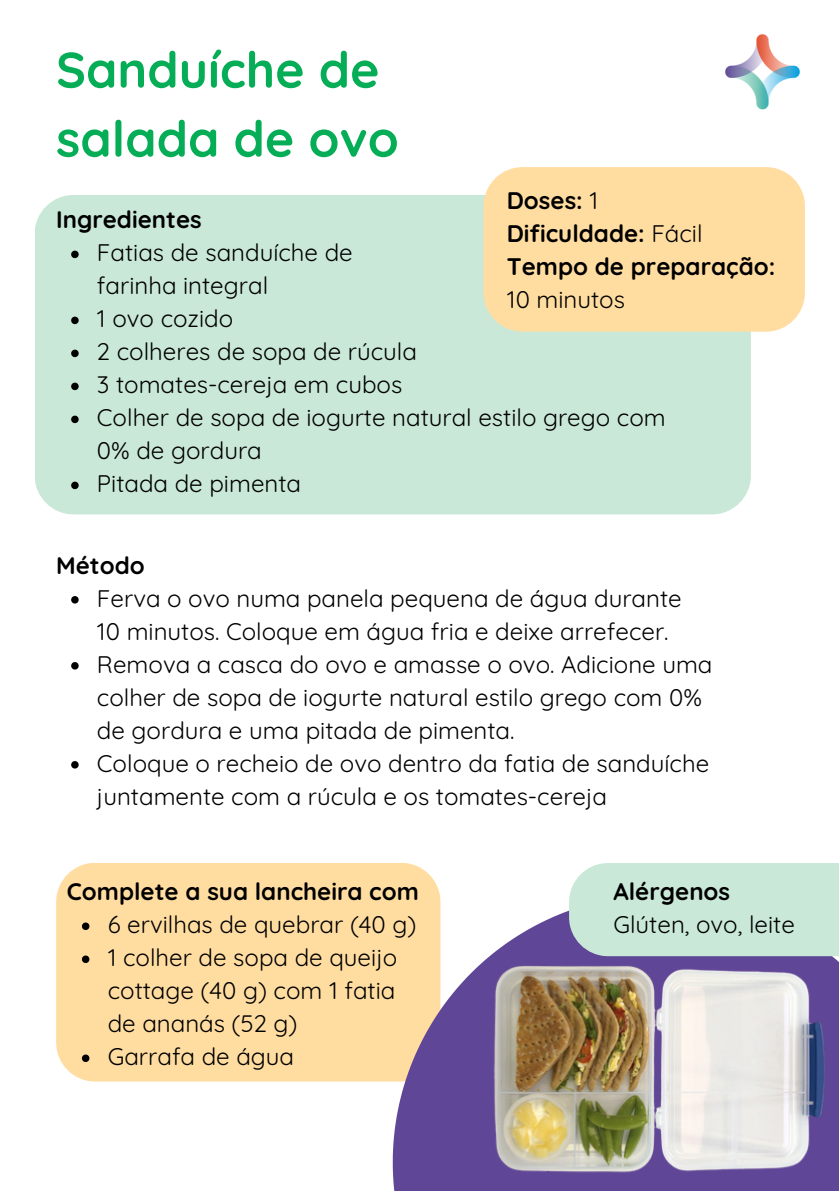
<style>
.page{position:relative;width:839px;height:1191px;background:#fff}
.page>*{position:absolute;margin:0;border:0;box-sizing:border-box;transform-origin:0 0}
.t1{font:700 50px/69px "Quicksand";color:#06ad57}
.t2{font:24px/33px "Quicksand";color:#000}
.t3{font:700 24px/33px "Quicksand";color:#000}
.s1{font-weight:400}
</style>
<div class="page">
<div style="left:35px;top:195px;width:715px;height:319px;background:#c9e8d8;border-radius:39px"></div>
<div style="left:483px;top:167px;width:321px;height:165px;background:#ffdda1;border-radius:39px"></div>
<img style="left:725px;top:34px;width:75px;height:76px">
<div style="left:56px;top:863px;width:384px;height:219px;background:#ffdda1;border-radius:39px"></div>
<svg style="left:82px;top:923px;width:7px;height:7px"></svg>
<svg style="left:82px;top:956px;width:7px;height:7px"></svg>
<svg style="left:82px;top:1055px;width:7px;height:7px"></svg>
<svg style="left:393px;top:894px;width:445px;height:297px"></svg>
<div style="left:569px;top:863px;width:269px;height:93px;background:#c9e8d8"></div>
<img style="left:468px;top:956px;width:367px;height:235px">
<svg style="left:71px;top:251px;width:8px;height:7px"></svg>
<svg style="left:71px;top:317px;width:8px;height:7px"></svg>
<svg style="left:71px;top:350px;width:8px;height:7px"></svg>
<svg style="left:71px;top:383px;width:8px;height:7px"></svg>
<svg style="left:71px;top:416px;width:8px;height:7px"></svg>
<svg style="left:71px;top:482px;width:8px;height:7px"></svg>
<svg style="left:71px;top:596px;width:8px;height:8px"></svg>
<svg style="left:71px;top:662px;width:8px;height:8px"></svg>
<svg style="left:71px;top:761px;width:8px;height:8px"></svg>
<p class="t1" style="left:56px;top:34px;width:344px">Sanduíche de salada de ovo</p>
<p class="t3" style="left:506px;top:183px;width:93px">Doses: <span class="s1">1</span></p>
<h1 class="t3" style="left:506px;top:216px;width:197px">Dificuldade: <span class="s1">Fácil</span></h1>
<p class="t3" style="left:506px;top:249px;width:270px">Tempo de preparação:<br><span class="s1">10 minutos</span></p>
<h2 class="t3" style="left:56px;top:203px;width:147px">Ingredientes</h2>
<p class="t2" style="left:97px;top:236px;width:257px">Fatias de sanduíche de farinha integral</p>
<p class="t2" style="left:97px;top:302px;width:138px">1 ovo cozido</p>
<p class="t2" style="left:97px;top:335px;width:321px">2 colheres de sopa de rúcula</p>
<h2 class="t2" style="left:97px;top:368px;width:307px">3 tomates-cereja em cubos</h2>
<p class="t2" style="left:97px;top:401px;width:570px">Colher de sopa de iogurte natural estilo grego com<br>0% de gordura</p>
<p class="t2" style="left:97px;top:467px;width:206px">Pitada de pimenta</p>
<p class="t3" style="left:56px;top:548px;width:90px">Método</p>
<p class="t2" style="left:97px;top:581px;width:586px">Ferva o ovo numa panela pequena de água durante<br>10 minutos. Coloque em água fria e deixe arrefecer.</p>
<p class="t2" style="left:97px;top:647px;width:617px">Remova a casca do ovo e amasse o ovo. Adicione uma colher de sopa de iogurte natural estilo grego com 0% de gordura e uma pitada de pimenta.</p>
<p class="t2" style="left:97px;top:746px;width:613px">Coloque o recheio de ovo dentro da fatia de sanduíche juntamente com a rúcula e os tomates-cereja</p>
<p class="t3" style="left:67px;top:875px;width:353px">Complete a sua lancheira com</p>
<h2 class="t2" style="left:108px;top:908px;width:310px">6 ervilhas de quebrar (40 g)</h2>
<p class="t2" style="left:108px;top:941px;width:291px;text-align:justify">1 colher de sopa de queijo cottage (40 g) com 1 fatia de ananás (52 g)</p>
<p class="t2" style="left:108px;top:1040px;width:188px">Garrafa de água</p>
<p class="t3" style="left:613px;top:875px;width:118px">Alérgenos</p>
<p class="t2" style="left:613px;top:908px;width:183px">Glúten, ovo, leite</p>
</div>
